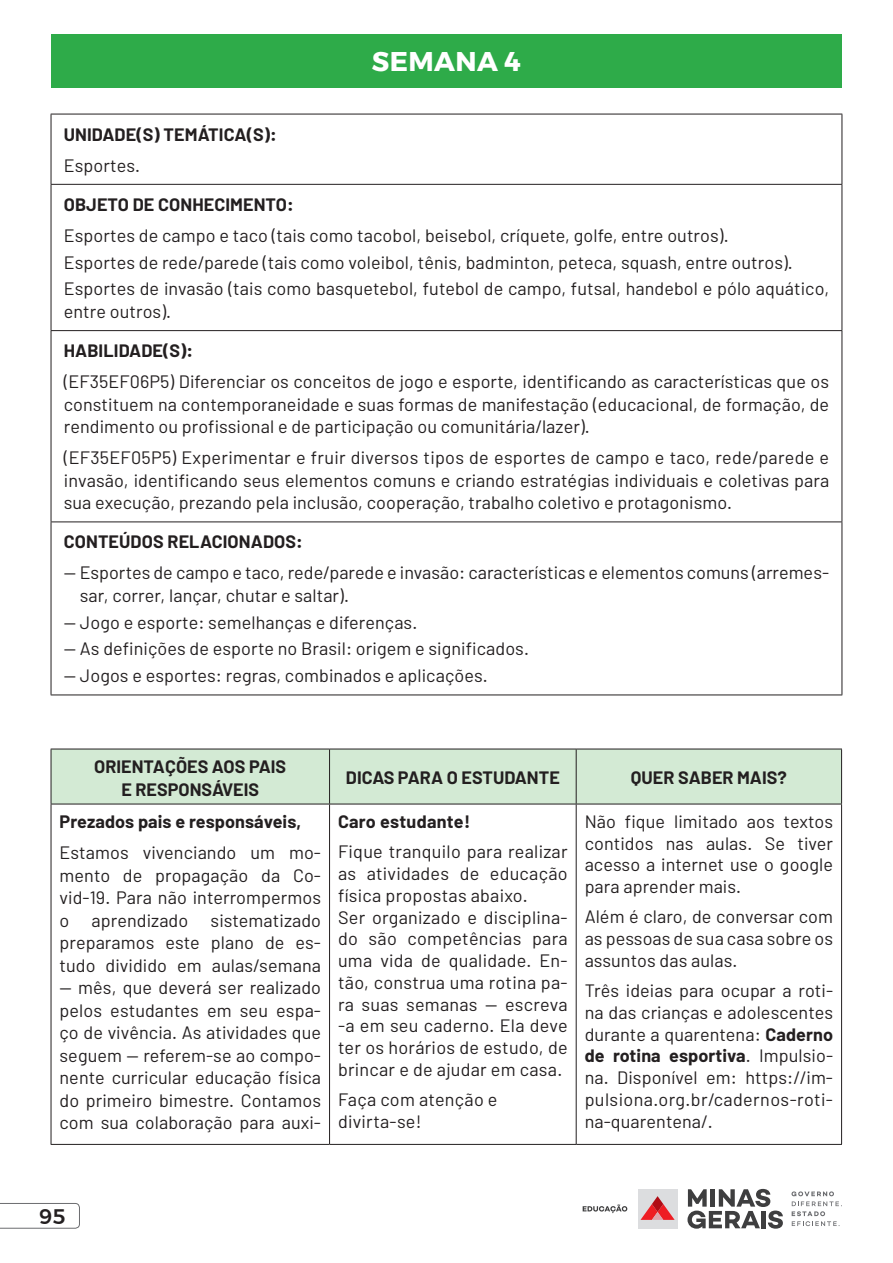
<style>
.page{position:relative;width:893px;height:1263px;background:#fff}
.page>*{position:absolute;margin:0;border:0;box-sizing:border-box;transform-origin:0 0}
.t1{font:700 27px "Montserrat";letter-spacing:.015em;color:#fff}
.t2{font:500 21px "Montserrat";color:#231f20}
.t3{font:18px/21.8px "Barlow";letter-spacing:.005em;color:#231f20;text-align:justify}
.t4{font:700 18px/22.5px "Barlow";letter-spacing:.005em;color:#231f20}
.s1{font-weight:700}
</style>
<div class="page">
<svg style="left:0;top:1203px;width:80px;height:26px"></svg>
<div style="left:638px;top:1189px;width:39px;height:39px;background:#dcdddf"></div>
<svg style="left:640px;top:1196px;width:35px;height:24px"></svg>
<svg style="left:687px;top:1189px;width:96px;height:40px"></svg>
<svg style="left:791px;top:1191px;width:51px;height:35px"></svg>
<svg style="left:583px;top:1204px;width:44px;height:9px"></svg>
<div style="left:51px;top:34px;width:791px;height:53px;background:#2eab49"></div>
<div style="left:52px;top:750px;width:789px;height:54px;background:#d3ead4"></div>
<hr style="left:51px;top:749px;width:279px;height:1px;background:#231f20">
<hr style="left:51px;top:749px;width:1px;height:55px;background:#231f20">
<hr style="left:330px;top:749px;width:246px;height:1px;background:#231f20">
<hr style="left:329px;top:749px;width:1px;height:55px;background:#231f20">
<hr style="left:576px;top:749px;width:266px;height:1px;background:#231f20">
<hr style="left:576px;top:749px;width:1px;height:55px;background:#231f20">
<hr style="left:841px;top:749px;width:1px;height:55px;background:#231f20">
<hr style="left:51px;top:804px;width:279px;height:1px;background:#231f20">
<hr style="left:51px;top:804px;width:1px;height:340px;background:#231f20">
<hr style="left:330px;top:804px;width:246px;height:1px;background:#231f20">
<hr style="left:329px;top:804px;width:1px;height:340px;background:#231f20">
<hr style="left:576px;top:804px;width:266px;height:1px;background:#231f20">
<hr style="left:576px;top:804px;width:1px;height:340px;background:#231f20">
<hr style="left:841px;top:804px;width:1px;height:340px;background:#231f20">
<hr style="left:51px;top:1144px;width:279px;height:1px;background:#231f20">
<hr style="left:330px;top:1144px;width:246px;height:1px;background:#231f20">
<hr style="left:576px;top:1144px;width:266px;height:1px;background:#231f20">
<hr style="left:51px;top:114px;width:791px;height:1px;background:#231f20">
<hr style="left:51px;top:114px;width:1px;height:70px;background:#231f20">
<hr style="left:842px;top:114px;width:1px;height:70px;background:#231f20">
<hr style="left:51px;top:184px;width:791px;height:1px;background:#231f20">
<hr style="left:51px;top:185px;width:1px;height:145px;background:#231f20">
<hr style="left:842px;top:185px;width:1px;height:145px;background:#231f20">
<hr style="left:51px;top:330px;width:791px;height:1px;background:#231f20">
<hr style="left:51px;top:331px;width:1px;height:190px;background:#231f20">
<hr style="left:842px;top:331px;width:1px;height:190px;background:#231f20">
<hr style="left:51px;top:521px;width:791px;height:1px;background:#231f20">
<hr style="left:51px;top:522px;width:1px;height:172px;background:#231f20">
<hr style="left:842px;top:522px;width:1px;height:172px;background:#231f20">
<hr style="left:51px;top:694px;width:791px;height:1px;background:#231f20">
<h1 class="t1" style="left:372px;top:39px;width:151px">SEMANA 4</h1>
<p class="t4" style="left:64px;top:123px;width:214px">UNIDADE(S) TEMÁTICA(S):</p>
<p class="t3" style="left:64px;top:154px;width:78px">Esportes.</p>
<p class="t4" style="left:64px;top:193px;width:231px">OBJETO DE CONHECIMENTO:</p>
<p class="t3" style="left:64px;top:222px;width:767px;line-height:26.7px;text-align:left">Esportes de campo e taco (tais como tacobol, beisebol, críquete, golfe, entre outros).<br>Esportes de rede/parede (tais como voleibol, tênis, badminton, peteca, squash, entre outros).<br>Esportes de invasão (tais como basquetebol, futebol de campo, futsal, handebol e pólo aquático,</p>
<p class="t3" style="left:64px;top:300px;width:109px">entre outros).</p>
<p class="t4" style="left:64px;top:339px;width:131px">HABILIDADE(S):</p>
<p class="t3" style="left:64px;top:370px;width:767px;line-height:22.5px">(EF35EF06P5) Diferenciar os conceitos de jogo e esporte, identificando as características que os constituem na contemporaneidade e suas formas de manifestação (educacional, de formação, de rendimento ou profissional e de participação ou comunitária/lazer).</p>
<p class="t3" style="left:64px;top:446px;width:767px;line-height:22.5px">(EF35EF05P5) Experimentar e fruir diversos tipos de esportes de campo e taco, rede/parede e invasão, identificando seus elementos comuns e criando estratégias individuais e coletivas para sua execução, prezando pela inclusão, cooperação, trabalho coletivo e protagonismo.</p>
<p class="t4" style="left:64px;top:531px;width:240px">CONTEÚDOS RELACIONADOS :</p>
<p class="t3" style="left:80px;top:561px;width:751px;line-height:22.5px;text-indent:-16px">— Esportes de campo e taco, rede/parede e invasão: características e elementos comuns (arremes&shy;sar, correr, lançar, chutar e saltar).</p>
<p class="t3" style="left:64px;top:611px;width:355px">— Jogo e esporte: semelhanças e diferenças.</p>
<p class="t3" style="left:64px;top:637px;width:467px">— As definições de esporte no Brasil: origem e significados.</p>
<p class="t3" style="left:64px;top:664px;width:426px">— Jogos e esportes: regras, combinados e aplicações.</p>
<p class="t4" style="left:94px;top:755px;width:39px">orientaçõe</p>
<p class="t4" style="left:121px;top:755px;width:166px;text-indent:76px">s aos pais e responsáveis</p>
<p class="t4" style="left:346px;top:766px;width:215px">DICAS PARA O ESTUDANTE</p>
<p class="t4" style="left:631px;top:766px;width:157px">QUER SABER MAIS?</p>
<p class="t4" style="left:60px;top:810px;width:243px">Prezados pais e responsáveis,</p>
<p class="t3" style="left:60px;top:841px;width:263px;line-height:22.5px">Estamos vivenciando um mo&shy;mento de propagação da Co&shy;vid-19. Para não interrompermos o aprendizado sistematizado preparamos este plano de es&shy;tudo dividido em aulas/semana</p>
<p class="t3" style="left:60px;top:976px;width:263px;line-height:22.5px">— mês, que deverá ser realizado pelos estudantes em seu espa&shy;ço de vivência. As atividades que seguem — referem-se ao compo&shy;nente curricular educação física do primeiro bimestre. Contamos com sua colaboração para auxi-</p>
<p class="t4" style="left:338px;top:810px;width:134px">Caro estudante!</p>
<p class="t3" style="left:338px;top:840px;width:231px;text-align:left">Fique tranquilo para realizar as atividades de educação física propostas abaixo.<br>Ser organizado e disciplina&shy;do são competências para uma vida de qualidade. En&shy;tão, construa uma rotina pa&shy;ra suas semanas — escreva -a em seu caderno. Ela deve ter os horários de estudo, de brincar e de ajudar em casa.</p>
<p class="t3" style="left:338px;top:1088px;width:161px">Faça com atenção e divirta-se!</p>
<p class="t3" style="left:585px;top:810px;width:250px">Não fique limitado aos textos contidos nas aulas. Se tiver acesso a internet use o google para aprender mais.</p>
<p class="t3" style="left:585px;top:906px;width:250px">Além é claro, de conversar com as pessoas de sua casa sobre os assuntos das aulas.</p>
<p class="t3" style="left:585px;top:979px;width:250px">Três ideias para ocupar a roti&shy;na das crianças e adolescentes durante a quarentena: <span class="s1">Caderno de rotina esportiva</span>. Impulsio&shy;na. Disponível em: https://im&shy;pulsiona.org.br/cadernos-roti&shy;na-quarentena/.</p>
<p class="t2" style="left:39px;top:1200px;width:28px">95</p>
</div>
